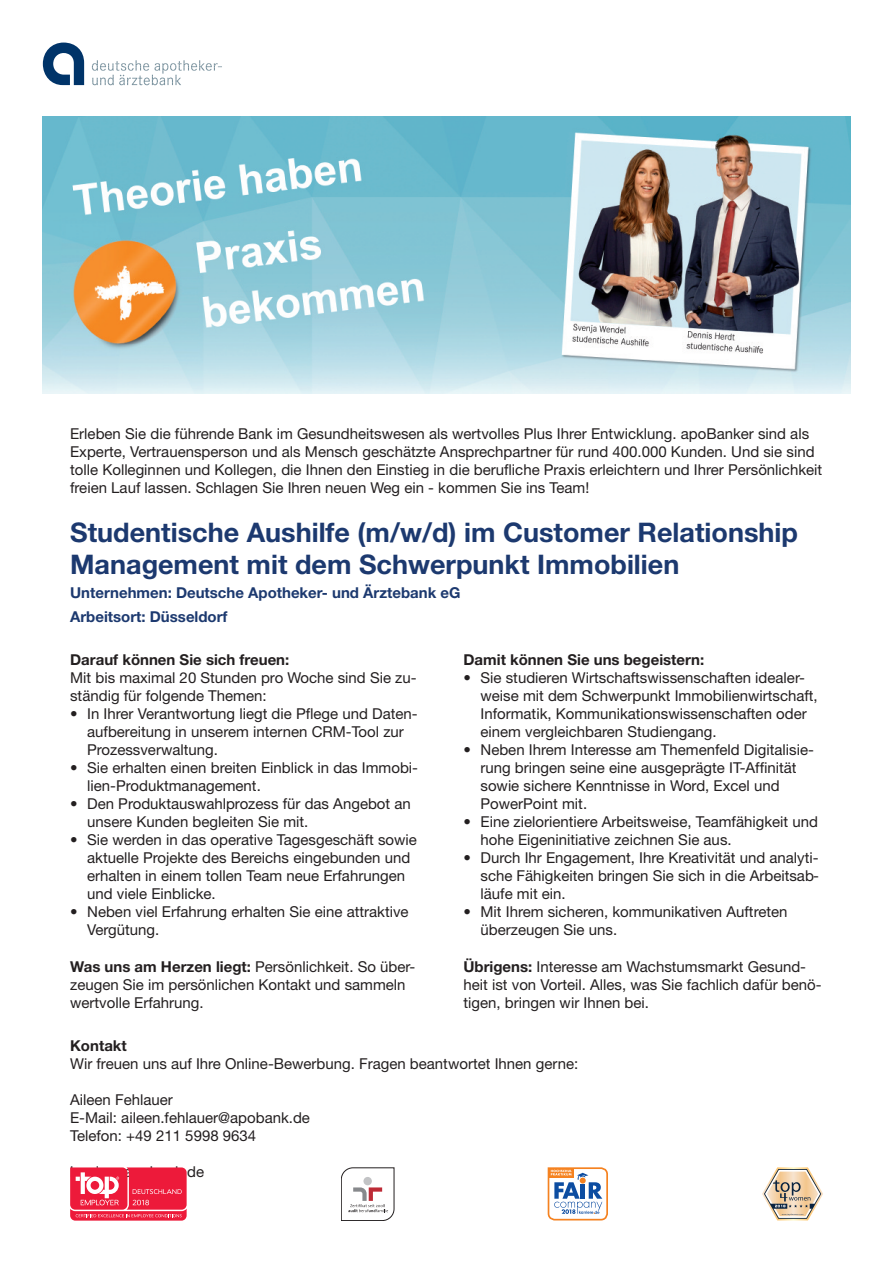
<style>
.page{position:relative;width:893px;height:1263px;background:#fff}
.page>*{position:absolute;margin:0;border:0;box-sizing:border-box;transform-origin:0 0}
.t1{font:700 27px/31.5px "Helvetica Neue LT Com";color:#1c396f}
.t2{font:15px/18px "Helvetica Neue LT Com";color:#231f20}
.t3{font:700 15px/24px "Helvetica Neue LT Com";color:#1c396f}
.t4{font:700 15px "Helvetica Neue LT Com";color:#231f20}
.s1{font-weight:700}
</style>
<div class="page">
<svg style="left:43px;top:43px;width:41px;height:42px"></svg>
<svg style="left:92px;top:60px;width:130px;height:25px"></svg>
<img style="left:43px;top:117px;width:807px;height:276px">
<svg style="left:70px;top:1167px;width:117px;height:53px;background:#f0435d"></svg>
<svg style="left:341px;top:1167px;width:53px;height:53px"></svg>
<svg style="left:762px;top:1167px;width:61px;height:53px"></svg>
<svg style="left:548px;top:1167px;width:60px;height:53px"></svg>
<p class="t2" style="left:70px;top:424px;width:754px">Erleben Sie die führende Bank im Gesundheitswesen als wertvolles Plus Ihrer Entwicklung. apoBanker sind als Experte, Vertrauensperson und als Mensch geschätzte Ansprechpartner für rund 400.000 Kunden. Und sie sind tolle Kolleginnen und Kollegen, die Ihnen den Einstieg in die berufliche Praxis erleichtern und Ihrer Persönlichkeit freien Lauf lassen. Schlagen Sie Ihren neuen Weg ein - kommen Sie ins Team!</p>
<h1 class="t1" style="left:70px;top:516px;width:729px">Studentische Aushilfe (m/w/d) im Customer Relationship<br>Management mit dem Schwerpunkt Immobilien</h1>
<p class="t3" style="left:70px;top:580px;width:392px">Unternehmen: Deutsche Apotheker- und Ärztebank eG<br>Arbeitsort: Düsseldorf</p>
<p class="t4" style="left:70px;top:650px;width:221px">Darauf können Sie sich freuen:</p>
<p class="t2" style="left:70px;top:668px;width:348px">Mit bis maximal 20 Stunden pro Woche sind Sie zu&shy;ständig für folgende Themen:</p>
<p class="t2" style="left:87px;top:704px;width:332px;text-indent:-17px">• In Ihrer Verantwortung liegt die Pflege und Daten&shy;aufbereitung in unserem internen CRM-Tool zur<br>Prozessverwaltung.</p>
<p class="t2" style="left:87px;top:758px;width:332px;text-indent:-17px">• Sie erhalten einen breiten Einblick in das Immobi&shy;lien-Produktmanagement.</p>
<p class="t2" style="left:87px;top:794px;width:325px;text-indent:-17px">• Den Produktauswahlprozess für das Angebot an unsere Kunden begleiten Sie mit.</p>
<p class="t2" style="left:87px;top:830px;width:331px;text-indent:-17px">• Sie werden in das operative Tagesgeschäft sowie aktuelle Projekte des Bereichs eingebunden und erhalten in einem tollen Team neue Erfahrungen und viele Einblicke.</p>
<p class="t2" style="left:87px;top:902px;width:323px;text-indent:-17px">• Neben viel Erfahrung erhalten Sie eine attraktive<br>Vergütung.</p>
<p class="t4" style="left:463px;top:650px;width:242px">Damit können Sie uns begeistern:</p>
<p class="t2" style="left:480px;top:668px;width:339px;text-indent:-17px">• Sie studieren Wirtschaftswissenschaften idealer&shy;weise mit dem Schwerpunkt Immobilienwirtschaft, Informatik, Kommunikationswissenschaften oder einem vergleichbaren Studiengang.</p>
<p class="t2" style="left:480px;top:740px;width:335px;text-indent:-17px">• Neben Ihrem Interesse am Themenfeld Digitalisie&shy;rung bringen seine eine ausgeprägte IT-Affinität sowie sichere Kenntnisse in Word, Excel und PowerPoint mit.</p>
<p class="t2" style="left:480px;top:812px;width:339px;text-indent:-17px">• Eine zielorientiere Arbeitsweise, Teamfähigkeit und hohe Eigeninitiative zeichnen Sie aus.</p>
<p class="t2" style="left:480px;top:848px;width:340px;text-align:justify;text-indent:-17px">• Durch Ihr Engagement, Ihre Kreativität und analyti&shy;sche Fähigkeiten bringen Sie sich in die Arbeitsab&shy;läufe mit ein.</p>
<p class="t2" style="left:480px;top:902px;width:309px;text-indent:-17px">• Mit Ihrem sicheren, kommunikativen Auftreten überzeugen Sie uns.</p>
<p class="t2" style="left:70px;top:957px;width:347px"><span class="s1">Was uns am Herzen liegt:</span> Persönlichkeit. So über&shy;zeugen Sie im persönlichen Kontakt und sammeln wertvolle Erfahrung.</p>
<p class="t2" style="left:463px;top:957px;width:360px"><span class="s1">Übrigens:</span> Interesse am Wachstumsmarkt Gesund&shy;heit ist von Vorteil. Alles, was Sie fachlich dafür benö&shy;tigen, bringen wir Ihnen bei.</p>
<p class="t4" style="left:70px;top:1036px;width:58px">Kontakt</p>
<p class="t2" style="left:70px;top:1054px;width:510px">Wir freuen uns auf Ihre Online-Bewerbung. Fragen beantwortet Ihnen gerne:</p>
<p class="t2" style="left:70px;top:1090px;width:241px">Aileen Fehlauer<br>E-Mail: aileen.fehlauer@apobank.de<br>Telefon: +49 211 5998 9634</p>
</div>
